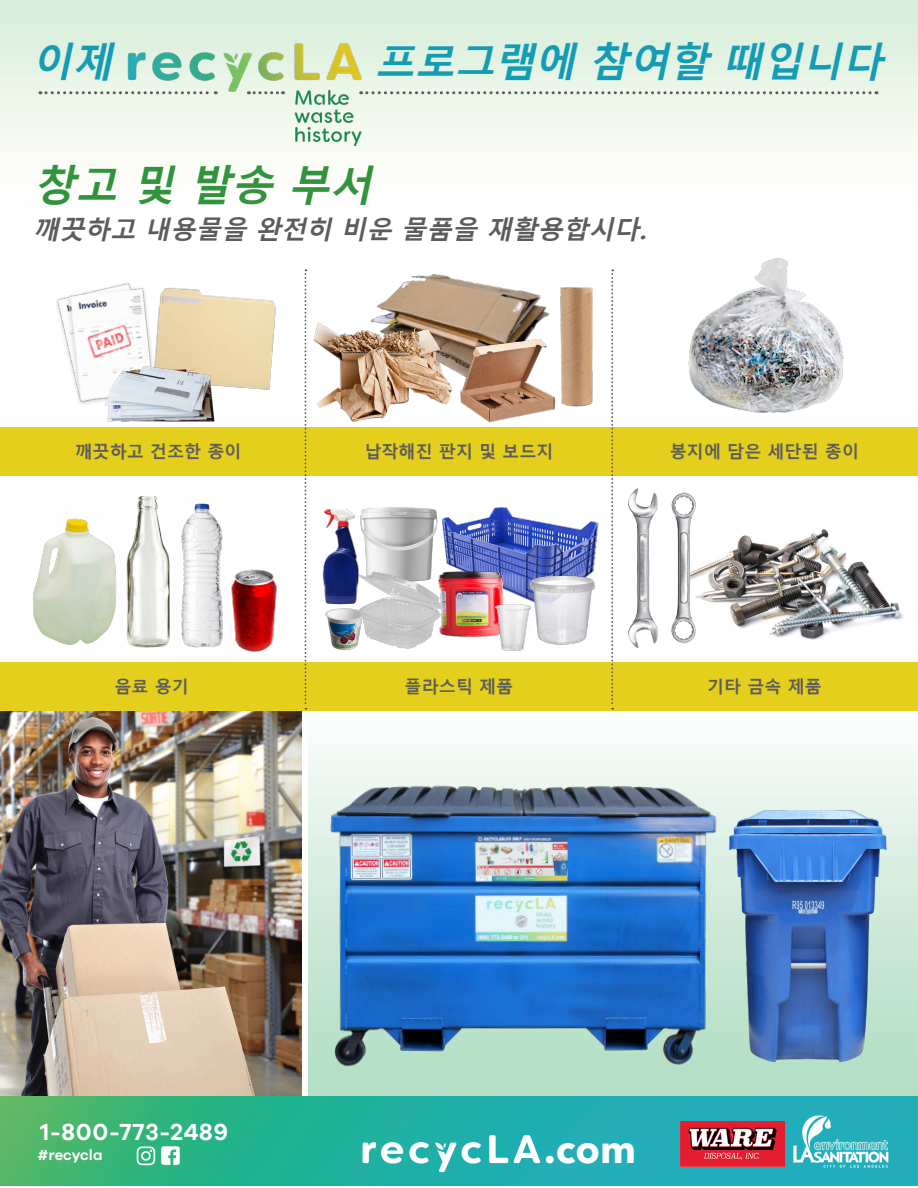
<style>
.page{position:relative;width:918px;height:1188px;background:#fff}
.page>*{position:absolute;margin:0;border:0;box-sizing:border-box;transform-origin:0 0}
.t1{font:italic 700 42px "Malgun Gothic";color:#32933d}
.t2{font:italic 700 40.05px "Malgun Gothic";color:#159cb5}
.t3{font:700 39px "Avenir Next LT Pro";color:#fff}
.t4{font:italic 700 25.5px "Malgun Gothic";color:#5c5c5d}
.t5{font:600 24px "Galano Grotesque";letter-spacing:.03em;color:#fff}
.t6{font:700 17.1px "Malgun Gothic";color:#5c5c5d}
.t7{font:600 15px "Galano Grotesque";letter-spacing:-.005em;color:#fff}
</style>
<div class="page">
<div style="left:0;top:0;width:918px;height:207px;background:linear-gradient(to bottom,#d7edd8,#fffffe)"></div>
<img style="left:443px;top:507px;width:156px;height:98px">
<img style="left:369px;top:507px;width:74px;height:56px">
<img style="left:699px;top:529px;width:205px;height:111px">
<img style="left:181px;top:288px;width:95px;height:102px">
<img style="left:33px;top:518px;width:83px;height:127px">
<img style="left:181px;top:503px;width:42px;height:145px">
<img style="left:322px;top:508px;width:47px;height:97px">
<img style="left:0;top:711px;width:301px;height:385px">
<div style="left:308px;top:711px;width:610px;height:388px;background:linear-gradient(to bottom,#fafdfb,#addbc0)"></div>
<img style="left:324px;top:779px;width:400px;height:308px">
<img style="left:729px;top:810px;width:162px;height:252px">
<div style="left:0;top:427px;width:918px;height:49px;background:#e4cf1c"></div>
<div style="left:0;top:662px;width:918px;height:49px;background:#e4cf1c"></div>
<svg style="left:611px;top:269px;width:2px;height:441px"></svg>
<svg style="left:305px;top:269px;width:1px;height:441px"></svg>
<img style="left:446px;top:563px;width:73px;height:74px">
<img style="left:351px;top:563px;width:95px;height:86px">
<img style="left:526px;top:573px;width:72px;height:72px">
<img style="left:495px;top:605px;width:36px;height:46px">
<img style="left:116px;top:496px;width:54px;height:152px">
<img style="left:688px;top:258px;width:156px;height:155px">
<img style="left:231px;top:569px;width:46px;height:83px">
<img style="left:325px;top:605px;width:41px;height:45px">
<img style="left:560px;top:287px;width:33px;height:120px">
<img style="left:377px;top:274px;width:173px;height:65px">
<img style="left:313px;top:316px;width:146px;height:106px">
<img style="left:459px;top:339px;width:97px;height:83px">
<img style="left:57px;top:283px;width:124px;height:122px">
<img style="left:103px;top:363px;width:113px;height:59px">
<img style="left:628px;top:488px;width:30px;height:160px">
<img style="left:671px;top:492px;width:28px;height:152px">
<img style="left:119px;top:40px;width:248px;height:106px">
<svg style="left:40px;top:91px;width:176px;height:3px"></svg>
<svg style="left:361px;top:91px;width:516px;height:3px;background:#b7beb6"></svg>
<svg style="left:248px;top:91px;width:35px;height:3px"></svg>
<img style="left:0;top:1096px;width:918px;height:90px">
<img style="left:355px;top:1132px;width:189px;height:44px">
<img style="left:789px;top:1114px;width:102px;height:58px">
<img style="left:160px;top:1145px;width:23px;height:24px">
<img style="left:135px;top:1145px;width:23px;height:23px">
<img style="left:680px;top:1122px;width:104px;height:45px">
<h2 class="t2" style="left:32px;top:39px;width:92px">이제</h2>
<h2 class="t2" style="left:375px;top:39px;width:520px">프로그램에 참여할 때입니다</h2>
<h1 class="t1" style="left:34px;top:161px;width:351px">창고 및 발송 부서</h1>
<h3 class="t4" style="left:34px;top:214px;width:621px">깨끗하고 내용물을 완전히 비운 물품을 재활용합시다.</h3>
<p class="t6" style="left:75px;top:441px;width:168px">깨끗하고 건조한 종이</p>
<p class="t6" style="left:364px;top:441px;width:191px">납작해진 판지 및 보드지</p>
<p class="t6" style="left:670px;top:441px;width:191px">봉지에 담은 세단된 종이</p>
<p class="t6" style="left:114px;top:676px;width:76px">음료 용기</p>
<p class="t6" style="left:707px;top:676px;width:116px">기타 금속 제품</p>
<p class="t6" style="left:405px;top:676px;width:110px">플라스틱 제품</p>
<h3 class="t5" style="left:40px;top:1118px;width:189px">1-800-773-2489</h3>
<p class="t7" style="left:38px;top:1145px;width:66px">#recycla</p>
<h3 class="t3" style="left:544px;top:1125px;width:94px">.com</h3>
</div>
